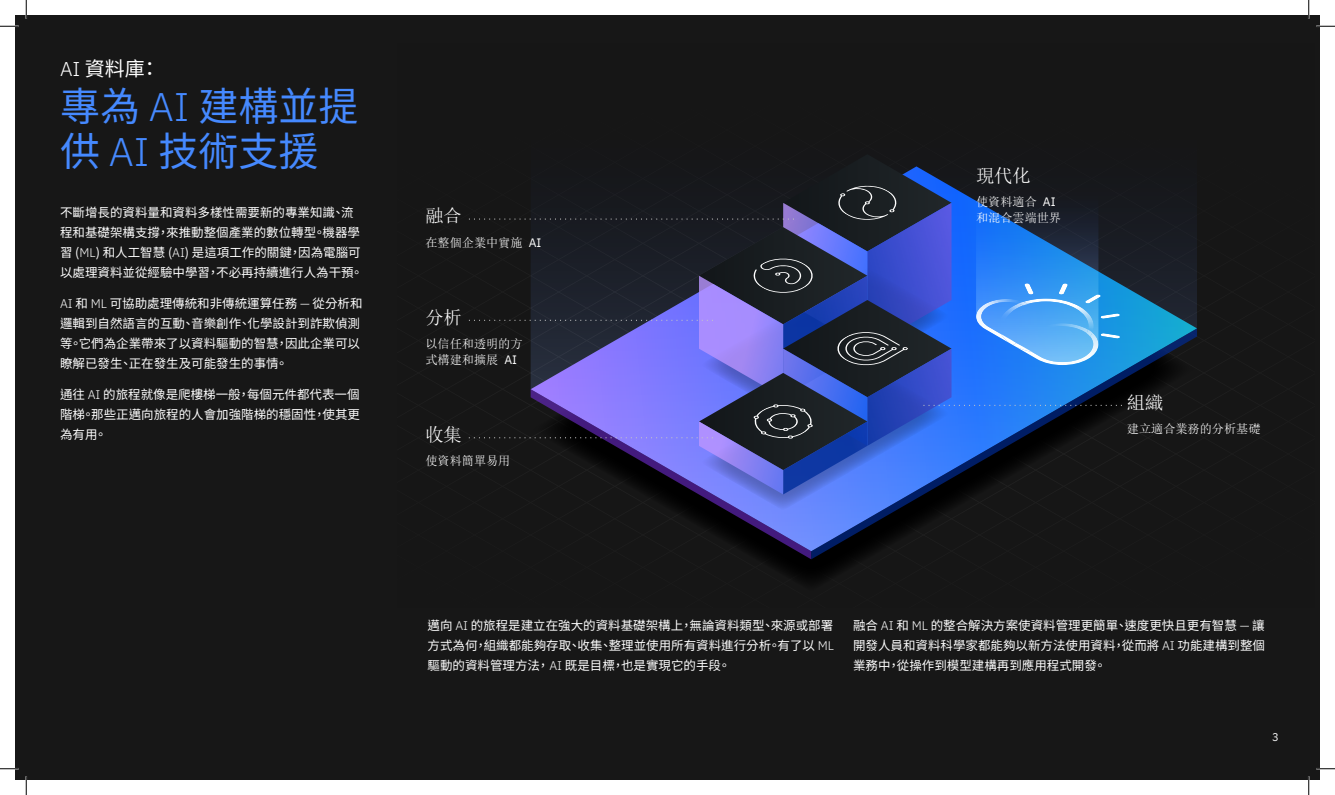
<style>
.page{position:relative;width:1335px;height:795px;background:#fff}
.page>*{position:absolute;margin:0;border:0;box-sizing:border-box;transform-origin:0 0}
.t1{font:40px/45px "Noto Sans CJ Ktc";color:#4589ff}
.t2{font:20px "Noto Sans CJ Ktc";color:#fff}
.t3{font:18.25px "Sim Sun";color:#fff}
.t4{font:12.5px/20px "Noto Sans CJ Ktc";color:#fff;text-align:justify}
.t5{font:12.12px/16.2px "Sim Sun";color:#fff}
.t6{font:11.25px "IBM Plex Sans";color:#fff}
.s1{font-family:"IBM Plex Sans";font-weight:300}
.s2{font-family:"IBM Plex Sans"}
</style>
<div class="page">
<div style="left:15px;top:15px;width:1305px;height:765px;background:#171717"></div>
<svg style="left:764px;top:559px;width:94px;height:24px;fill:#0a0a0a"></svg>
<svg style="left:750px;top:551px;width:61px;height:8px"></svg>
<svg style="left:811px;top:551px;width:61px;height:8px"></svg>
<svg style="left:651px;top:200px;width:546px;height:351px"></svg>
<svg style="left:699px;top:494px;width:253px;height:17px;background:#475cb2"></svg>
<svg style="left:469px;top:156px;width:654px;height:338px"></svg>
<svg style="left:0;top:25px;width:19px;height:2px"></svg>
<svg style="left:1316px;top:25px;width:19px;height:2px"></svg>
<svg style="left:0;top:768px;width:19px;height:2px"></svg>
<svg style="left:1316px;top:768px;width:19px;height:2px"></svg>
<svg style="left:25px;top:0;width:2px;height:19px"></svg>
<svg style="left:25px;top:776px;width:2px;height:19px"></svg>
<svg style="left:1308px;top:0;width:2px;height:19px"></svg>
<svg style="left:1308px;top:776px;width:2px;height:19px"></svg>
<h2 class="t2" style="left:60px;top:57px;width:101px"><span class="s1">AI</span> 資料庫：</h2>
<h1 class="t1" style="left:60px;top:85px;width:300px">專為 <span class="s1">AI</span> 建構並提供 <span class="s1">AI</span> 技術支援</h1>
<p class="t4" style="left:60px;top:203px;width:305px;text-align:left">不斷增長的資料量和資料多樣性需要新的專業知識、流程和基礎架構支撐，來推動整個產業的數位轉型。機器學習 (<span class="s1">ML</span>) 和人工智慧 (<span class="s1">AI</span>) 是這項工作的關鍵，因為電腦可以處理資料並從經驗中學習，不必再持續進行人為干預。</p>
<p class="t4" style="left:60px;top:294px;width:304px;text-align:left"><span class="s1">AI</span> 和 <span class="s1">ML</span> 可協助處理傳統和非傳統運算任務 <span class="s1">—</span> 從分析和邏輯到自然語言的互動、音樂創作、化學設計到詐欺偵測等。它們為企業帶來了以資料驅動的智慧，因此企業可以瞭解已發生、正在發生及可能發生的事情。</p>
<p class="t4" style="left:60px;top:385px;width:301px">通往 <span class="s1">AI</span> 的旅程就像是爬樓梯一般，每個元件都代表一個階梯。那些正邁向旅程的人會加強階梯的穩固性，使其更為有用。</p>
<h3 class="t3" style="left:425px;top:207px;width:38px">融合</h3>
<p class="t5" style="left:425px;top:234px;width:117px">在整個企業中實施 <span class="s2">AI</span></p>
<h3 class="t3" style="left:425px;top:308px;width:38px">分析</h3>
<p class="t5" style="left:425px;top:335px;width:99px">以信任和透明的方式構建和擴展 <span class="s2">AI</span></p>
<h3 class="t3" style="left:425px;top:425px;width:38px">收集</h3>
<p class="t5" style="left:425px;top:453px;width:87px">使資料簡單易用</p>
<h3 class="t3" style="left:976px;top:166px;width:56px">現代化</h3>
<p class="t5" style="left:976px;top:194px;width:87px">使資料適合 <span class="s2">AI</span>和混合雲端世界</p>
<h3 class="t3" style="left:1127px;top:393px;width:38px">組織</h3>
<p class="t5" style="left:1127px;top:420px;width:135px">建立適合業務的分析基礎</p>
<p class="t4" style="left:428px;top:616px;width:408px">邁向 <span class="s1">AI</span> 的旅程是建立在強大的資料基礎架構上，無論資料類型、來源或部署方式為何，組織都能夠存取、收集、整理並使用所有資料進行分析。有了以 <span class="s1">ML</span>驅動的資料管理方法，<span class="s1">AI</span> 既是目標，也是實現它的手段。</p>
<p class="t4" style="left:853px;top:616px;width:414px">融合 <span class="s1">AI</span> 和 <span class="s1">ML</span> 的整合解決方案使資料管理更簡單、速度更快且更有智慧 <span class="s1">—</span> 讓開發人員和資料科學家都能夠以新方法使用資料，從而將 <span class="s1">AI</span> 功能建構到整個業務中，從操作到模型建構再到應用程式開發。</p>
<p class="t6" style="left:1272px;top:728px;width:8px">3</p>
</div>
